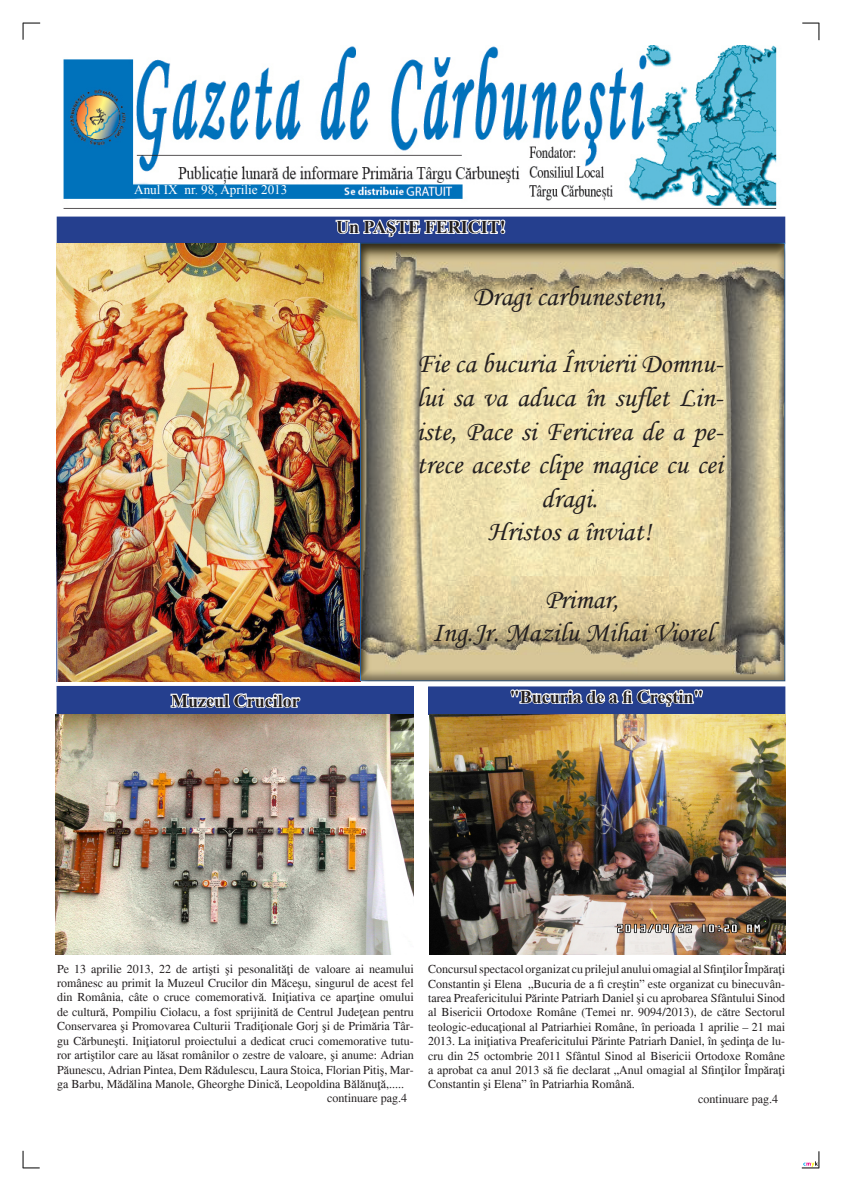
<style>
.page{position:relative;width:842px;height:1191px;background:#fff}
.page>*{position:absolute;margin:0;border:0;box-sizing:border-box;transform-origin:0 0}
.t1{font:28px/33.6px "Monotype Corsiva";color:#231f20;text-align:center}
.t2{font:700 18px "Times New Roman";color:#231f20}
.t3{font:13.2px "Times New Roman";color:#fff}
.t4{font:12px/14.4px "Times";color:#231f20;text-align:justify}
</style>
<div class="page">
<img style="left:63px;top:45px;width:714px;height:164px">
<div style="left:57px;top:686px;width:356px;height:27px;background:#253f8e"></div>
<svg style="left:170px;top:681px;width:132px;height:27px"></svg>
<div style="left:57px;top:686px;width:357px;height:28px;border:1px solid #253f8e"></div>
<div style="left:57px;top:217px;width:728px;height:26px;background:#253f8e"></div>
<svg style="left:335px;top:219px;width:171px;height:19px"></svg>
<div style="left:57px;top:216px;width:728px;height:27px;border:1px solid #253f8e"></div>
<img style="left:57px;top:243px;width:302px;height:438px">
<div style="left:429px;top:687px;width:356px;height:27px;background:#253f8e"></div>
<svg style="left:510px;top:689px;width:193px;height:18px"></svg>
<div style="left:428px;top:686px;width:357px;height:28px;border:1px solid #253f8e"></div>
<img style="left:56px;top:714px;width:358px;height:240px">
<div style="left:359px;top:242px;width:428px;height:440px;background:#231f20;opacity:.5"></div>
<img style="left:429px;top:714px;width:357px;height:240px">
<svg style="left:23px;top:1150px;width:17px;height:18px"></svg>
<svg style="left:23px;top:23px;width:17px;height:17px"></svg>
<svg style="left:802px;top:23px;width:17px;height:17px"></svg>
<svg style="left:802px;top:1151px;width:17px;height:17px"></svg>
<p class="t3" style="left:134px;top:181px;width:155px">Anul IX nr. 98, Aprilie 2013</p>
<p class="t2" style="left:171px;top:688px;width:130px">Muzeul Crucilor</p>
<p class="t2" style="left:336px;top:214px;width:171px">Un PAŞTE FERICIT!</p>
<p class="t1" style="left:472px;top:280px;width:195px">Dragi carbunesteni,</p>
<p class="t1" style="left:416px;top:347px;width:309px">Fie ca bucuria Învierii Domnu&shy;lui sa va aduca în suflet Lin&shy;iste, Pace si Fericirea de a pe&shy;trece aceste clipe magice cu cei dragi.</p>
<p class="t1" style="left:488px;top:515px;width:165px">Hristos a înviat!</p>
<p class="t1" style="left:545px;top:582px;width:75px">Primar,</p>
<p class="t1" style="left:432px;top:616px;width:282px">Ing.Jr. Mazilu Mihai Viorel</p>
<p class="t2" style="left:510px;top:684px;width:195px">"Bucuria de a fi Creştin"</p>
<p class="t4" style="left:57px;top:961px;width:358px">Pe 13 aprilie 2013, 22 de artişti şi pesonalităţi de valoare ai neamului românesc au primit la Muzeul Crucilor din Măceşu, singurul de acest fel din România, câte o cruce comemorativă. Iniţiativa ce aparţine omului de cultură, Pompiliu Ciolacu, a fost sprijinită de Centrul Judeţean pentru Conservarea şi Promovarea Culturii Tradiţionale Gorj şi de Primăria Târ&shy;gu Cărbuneşti. Iniţiatorul proiectului a dedicat cruci comemorative tutu&shy;ror artiştilor care au lăsat românilor o zestre de valoare, şi anume: Adrian Păunescu, Adrian Pintea, Dem Rădulescu, Laura Stoica, Florian Pitiş, Mar&shy;ga Barbu, Mădălina Manole, Gheorghe Dinică, Leopoldina Bălănuţă,.....</p>
<p class="t4" style="left:327px;top:1091px;width:81px">continuare pag.4</p>
<p class="t4" style="left:428px;top:962px;width:359px">Concursul spectacol organizat cu prilejul anului omagial al Sfinţilor Împăraţi Constantin şi Elena „Bucuria de a fi creştin” este organizat cu binecuvân&shy;tarea Preafericitului Părinte Patriarh Daniel şi cu aprobarea Sfântului Sinod al Bisericii Ortodoxe Române (Temei nr. 9094/2013), de către Sectorul teologic-educaţional al Patriarhiei Române, în perioada 1 aprilie – 21 mai 2013. La iniţiativa Preafericitului Părinte Patriarh Daniel, în şedinţa de lu&shy;cru din 25 octombrie 2011 Sfântul Sinod al Bisericii Ortodoxe Române a aprobat ca anul 2013 să fie declarat „Anul omagial al Sfinţilor Împăraţi Constantin şi Elena” în Patriarhia Română.</p>
<p class="t4" style="left:698px;top:1091px;width:81px">continuare pag.4</p>
</div>
